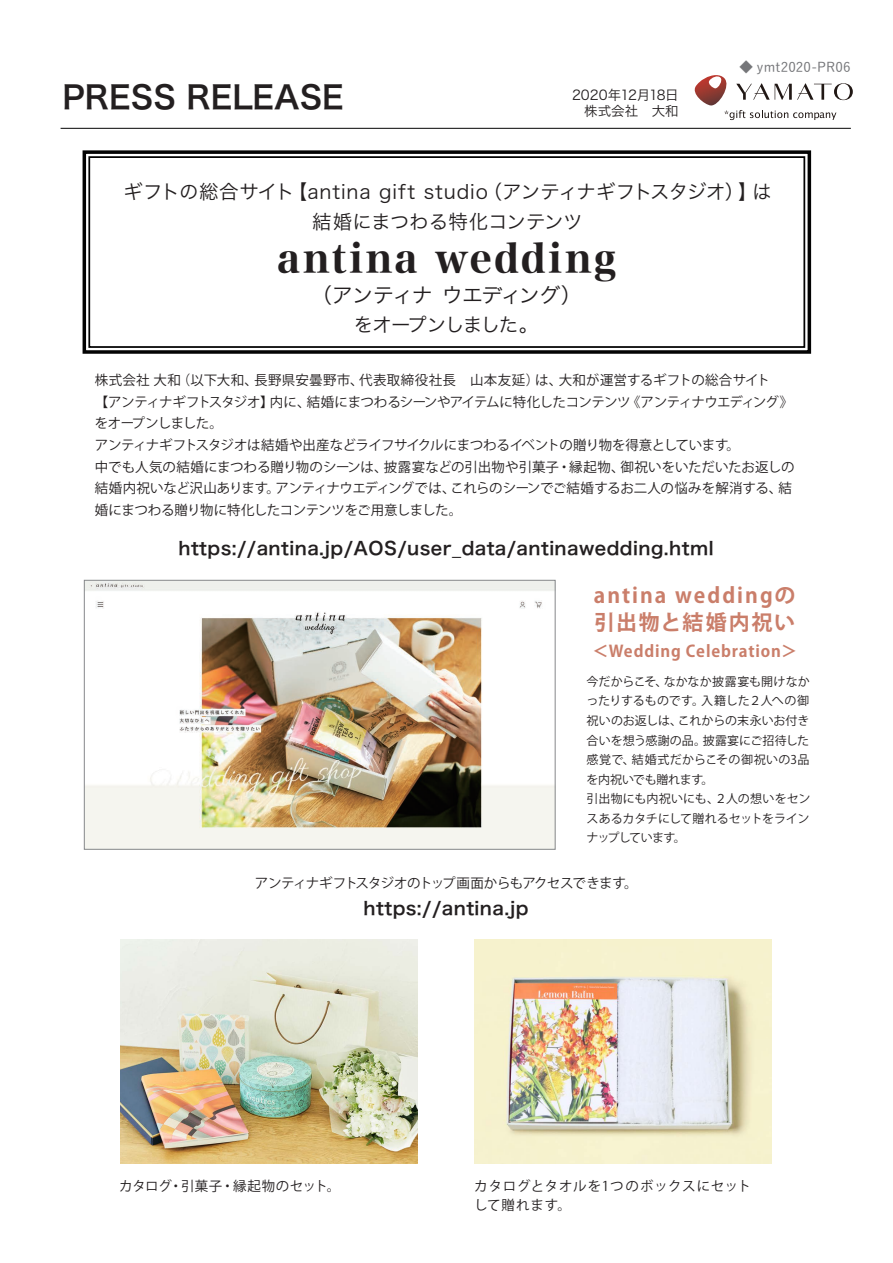
<style>
.page{position:relative;width:893px;height:1263px;background:#fff}
.page>*{position:absolute;margin:0;border:0;box-sizing:border-box;transform-origin:0 0}
.t1{font:39px "Hira Min Std N W8";letter-spacing:.05em;color:#231f20}
.t2{font:31.5px "Hira Kaku Pro W6";color:#231f20}
.t3{font:700 21px/26.8px "Koz Go Pr 6 N";letter-spacing:.095em;color:#ca7e6a}
.t4{font:21px "Hira Kaku Std N W3";letter-spacing:-.055em;color:#231f20}
.t5{font:19.5px/29.7px "Hira Kaku Pro W3";color:#231f20;text-align:center}
.t6{font:19.5px "Hira Kaku Pro W3";letter-spacing:-.07em;color:#231f20}
.t7{font:18px "Hira Kaku Std N W6";letter-spacing:.025em;color:#231f20}
.t8{font:700 16.05px "Koz Go Pr 6 N";letter-spacing:.055em;color:#ca7e6a}
.t9{font:13.5px/21.8px "Koz Go Pr 6 N";letter-spacing:-.015em;color:#231f20}
.t10{font:13.5px "Koz Go Pr 6 N";letter-spacing:-.05em;color:#231f20}
.t11{font:13.5px/19.2px "Koz Go Pr 6 N";letter-spacing:.055em;color:#231f20}
.t12{font:13.5px/16.2px "Hira Kaku Pro W3";color:#231f20;text-align:right}
.t13{font:13.5px "Koz Go Pr 6 N";letter-spacing:.02em;color:#231f20}
.t14{font:500 13.5px "Yu Go";letter-spacing:.01em;color:#757679}
.t15{font:12px/19.5px "Koz Go Pr 6 N";letter-spacing:-.005em;color:#231f20}
</style>
<div class="page">
<hr style="left:61px;top:128px;width:790px;height:1px;background:#030303">
<div style="left:83px;top:150px;width:728px;height:204px;border:4px solid #030303"></div>
<div style="left:88px;top:156px;width:717px;height:192px;border:2px solid #030303"></div>
<svg style="left:694px;top:75px;width:159px;height:45px"></svg>
<img style="left:86px;top:582px;width:467px;height:265px">
<div style="left:84px;top:580px;width:471px;height:269px;border:1px solid #86888b"></div>
<img style="left:474px;top:939px;width:298px;height:225px">
<img style="left:120px;top:939px;width:298px;height:225px">
<h2 class="t2" style="left:63px;top:69px;width:283px">PRESS RELEASE</h2>
<p class="t12" style="left:572px;top:86px;width:108px">2020年12月18日株式会社　大和</p>
<p class="t14" style="left:740px;top:55px;width:113px">◆ ymt2020-PR06</p>
<h3 class="t5" style="left:123px;top:176px;width:650px">ギフトの総合サイト【antina gift studio（アンティナギフトスタジオ）】は結婚にまつわる特化コンテンツ</h3>
<h1 class="t1" style="left:277px;top:230px;width:340px">antina wedding</h1>
<h3 class="t4" style="left:311px;top:279px;width:272px">（アンティナ ウエディング）</h3>
<h3 class="t6" style="left:354px;top:308px;width:186px">をオープンしました。</h3>
<p class="t9" style="left:95px;top:369px;width:701px">株式会社 大和（以下大和、長野県安曇野市、代表取締役社長　山本友延）は、大和が運営するギフトの総合サイト<br>【アンティナギフトスタジオ】内に、結婚にまつわるシーンやアイテムに特化したコンテンツ《アンティナウエディング》をオープンしました。<br>アンティナギフトスタジオは結婚や出産などライフサイクルにまつわるイベントの贈り物を得意としています。<br>中でも人気の結婚にまつわる贈り物のシーンは、披露宴などの引出物や引菓子・縁起物、御祝いをいただいたお返しの結婚内祝いなど沢山あります。アンティナウエディングでは、これらのシーンでご結婚するお二人の悩みを解消する、結婚にまつわる贈り物に特化したコンテンツをご用意しました。</p>
<h3 class="t7" style="left:178px;top:534px;width:537px">https://antina.jp/AOS/user_data/antinawedding.html</h3>
<h3 class="t3" style="left:594px;top:582px;width:203px">antina weddingの引出物と結婚内祝い</h3>
<p class="t8" style="left:592px;top:641px;width:206px">＜Wedding Celebration＞</p>
<p class="t15" style="left:587px;top:672px;width:225px">今だからこそ、なかなか披露宴も開けなかったりするものです。入籍した２人への御祝いのお返しは、これからの末永いお付き合いを想う感謝の品。披露宴にご招待した感覚で、結婚式だからこその御祝いの3品を内祝いでも贈れます。<br>引出物にも内祝いにも、２人の想いをセンスあるカタチにして贈れるセットをラインナップしています。</p>
<p class="t10" style="left:255px;top:875px;width:384px">アンティナギフトスタジオのトップ画面からもアクセスできます。</p>
<h3 class="t7" style="left:364px;top:894px;width:166px">https://antina.jp</h3>
<p class="t13" style="left:119px;top:1178px;width:223px">カタログ・引菓子・縁起物のセット。</p>
<p class="t11" style="left:474px;top:1177px;width:278px">カタログとタオルを1つのボックスにセットして贈れます。</p>
</div>
